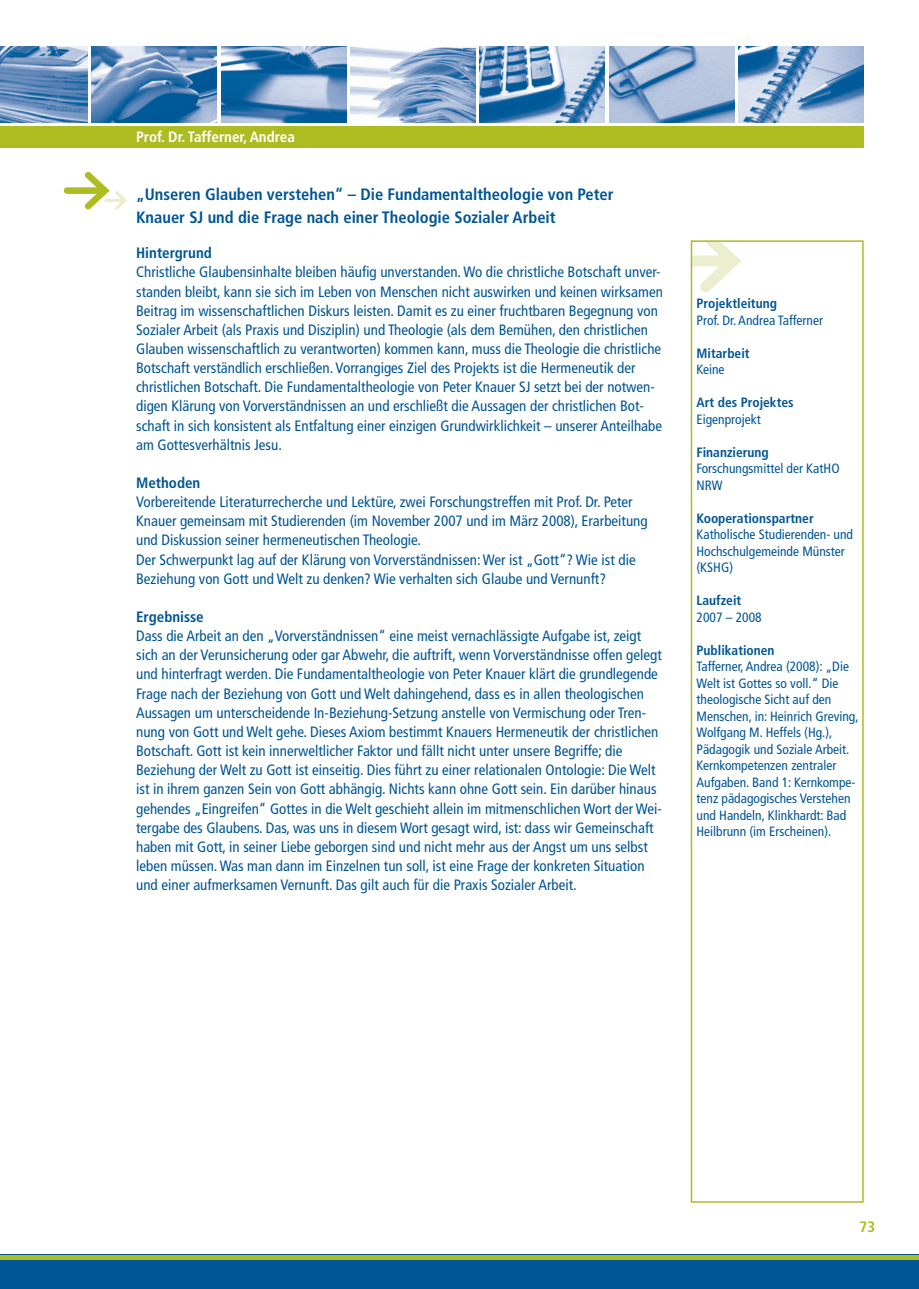
<style>
.page{position:relative;width:919px;height:1289px;background:#fff}
.page>*{position:absolute;margin:0;border:0;box-sizing:border-box;transform-origin:0 0}
.t1{font:700 condensed 16.5px/22.5px "Frutiger";color:#005594}
.t2{font:condensed 15px/19.2px "Frutiger";color:#005594}
.t3{font:700 condensed 15px "Frutiger";color:#005594}
.t4{font:700 condensed 15px "Frutiger";color:#fff}
.t5{font:700 condensed 15px "Frutiger";color:#aebc21}
.t6{font:condensed 13.5px/16.5px "Frutiger";color:#005594}
.t7{font:700 condensed 13.5px "Frutiger";color:#005594}
</style>
<div class="page">
<div style="left:0;top:126px;width:13px;height:22px;background:#aebc21"></div>
<img style="left:0;top:47px;width:88px;height:75px">
<div style="left:13px;top:126px;width:850px;height:22px;background:#aebc21"></div>
<img style="left:92px;top:47px;width:125px;height:75px">
<img style="left:221px;top:47px;width:125px;height:75px">
<img style="left:350px;top:47px;width:125px;height:75px">
<img style="left:480px;top:47px;width:125px;height:75px">
<img style="left:609px;top:47px;width:125px;height:75px">
<img style="left:738px;top:47px;width:125px;height:75px">
<svg style="left:64px;top:171px;width:63px;height:39px"></svg>
<svg style="left:693px;top:243px;width:48px;height:50px"></svg>
<div style="left:690px;top:240px;width:173px;height:962px;border:2px solid #aebc21"></div>
<div style="left:0;top:1254px;width:918px;height:34px;background:#005594"></div>
<div style="left:0;top:1254px;width:918px;height:5px;background:#aebc21"></div>
<p class="t4" style="left:136px;top:128px;width:160px">Prof. Dr. Tafferner, Andrea</p>
<p class="t1" style="left:136px;top:183px;width:479px">„Unseren Glauben verstehen“ – Die Fundamentaltheologie von Peter<br>Knauer SJ und die Frage nach einer Theologie Sozialer Arbeit</p>
<p class="t3" style="left:136px;top:244px;width:77px">Hintergrund</p>
<p class="t2" style="left:136px;top:263px;width:528px">Christliche Glaubensinhalte bleiben häufig unverstanden. Wo die christliche Botschaft unver&shy;standen bleibt, kann sie sich im Leben von Menschen nicht auswirken und keinen wirksamen Beitrag im wissenschaftlichen Diskurs leisten. Damit es zu einer fruchtbaren Begegnung von Sozialer Arbeit (als Praxis und Disziplin) und Theologie (als dem Bemühen, den christlichen Glauben wissenschaftlich zu verantworten) kommen kann, muss die Theologie die christliche Botschaft verständlich erschließen. Vorrangiges Ziel des Projekts ist die Hermeneutik der christlichen Botschaft. Die Fundamentaltheologie von Peter Knauer SJ setzt bei der notwen&shy;digen Klärung von Vorverständnissen an und erschließt die Aussagen der christlichen Bot&shy;schaft in sich konsistent als Entfaltung einer einzigen Grundwirklichkeit – unserer Anteilhabe am Gottesverhältnis Jesu.</p>
<p class="t3" style="left:136px;top:474px;width:66px">Methoden</p>
<p class="t2" style="left:136px;top:492px;width:513px">Vorbereitende Literaturrecherche und Lektüre, zwei Forschungstreffen mit Prof. Dr. Peter Knauer gemeinsam mit Studierenden (im November 2007 und im März 2008), Erarbeitung und Diskussion seiner hermeneutischen Theologie.<br>Der Schwerpunkt lag auf der Klärung von Vorverständnissen: Wer ist „Gott“? Wie ist die Beziehung von Gott und Welt zu denken? Wie verhalten sich Glaube und Vernunft?</p>
<p class="t3" style="left:136px;top:608px;width:69px">Ergebnisse</p>
<p class="t2" style="left:136px;top:626px;width:527px">Dass die Arbeit an den „Vorverständnissen“ eine meist vernachlässigte Aufgabe ist, zeigt sich an der Verunsicherung oder gar Abwehr, die auftrift, wenn Vorverständnisse offen gelegt und hinterfragt werden. Die Fundamentaltheologie von Peter Knauer klärt die grundlegende Frage nach der Beziehung von Gott und Welt dahingehend, dass es in allen theologischen Aussagen um unterscheidende In-Beziehung-Setzung anstelle von Vermischung oder Tren&shy;nung von Gott und Welt gehe. Dieses Axiom bestimmt Knauers Hermeneutik der christlichen Botschaft. Gott ist kein innerweltlicher Faktor und fällt nicht unter unsere Begriffe; die Beziehung der Welt zu Gott ist einseitig. Dies führt zu einer relationalen Ontologie: Die Welt ist in ihrem ganzen Sein von Gott abhängig. Nichts kann ohne Gott sein. Ein darüber hinaus gehendes „Eingreifen“ Gottes in die Welt geschieht allein im mitmenschlichen Wort der Wei&shy;tergabe des Glaubens. Das, was uns in diesem Wort gesagt wird, ist: dass wir Gemeinschaft haben mit Gott, in seiner Liebe geborgen sind und nicht mehr aus der Angst um uns selbst leben müssen. Was man dann im Einzelnen tun soll, ist eine Frage der konkreten Situation und einer aufmerksamen Vernunft. Das gilt auch für die Praxis Sozialer Arbeit.</p>
<p class="t7" style="left:696px;top:295px;width:82px">Projektleitung</p>
<p class="t6" style="left:696px;top:312px;width:128px">Prof. Dr. Andrea Tafferner</p>
<p class="t7" style="left:696px;top:345px;width:55px">Mitarbeit</p>
<p class="t6" style="left:696px;top:361px;width:29px">Keine</p>
<p class="t7" style="left:696px;top:394px;width:99px">Art des Projektes</p>
<p class="t6" style="left:696px;top:411px;width:66px">Eigenprojekt</p>
<p class="t7" style="left:696px;top:444px;width:74px">Finanzierung</p>
<p class="t6" style="left:696px;top:460px;width:144px">Forschungsmittel der KatHO<br>NRW</p>
<p class="t7" style="left:696px;top:510px;width:119px">Kooperationspartner</p>
<p class="t6" style="left:696px;top:526px;width:158px">Katholische Studierenden- und<br>Hochschulgemeinde Münster (KSHG)</p>
<p class="t7" style="left:696px;top:592px;width:46px">Laufzeit</p>
<p class="t6" style="left:696px;top:609px;width:67px">2007 – 2008</p>
<p class="t7" style="left:696px;top:642px;width:80px">Publikationen</p>
<p class="t6" style="left:696px;top:658px;width:164px">Tafferner, Andrea (2008): „Die<br>Welt ist Gottes so voll.“ Die theologische Sicht auf den<br>Menschen, in: Heinrich Greving,<br>Wolfgang M. Heffels (Hg.),<br>Pädagogik und Soziale Arbeit.<br>Kernkompetenzen zentraler<br>Aufgaben. Band 1: Kernkompe&shy;tenz pädagogisches Verstehen und Handeln, Klinkhardt: Bad<br>Heilbrunn (im Erscheinen).</p>
<p class="t5" style="left:859px;top:1217px;width:17px">73</p>
</div>
